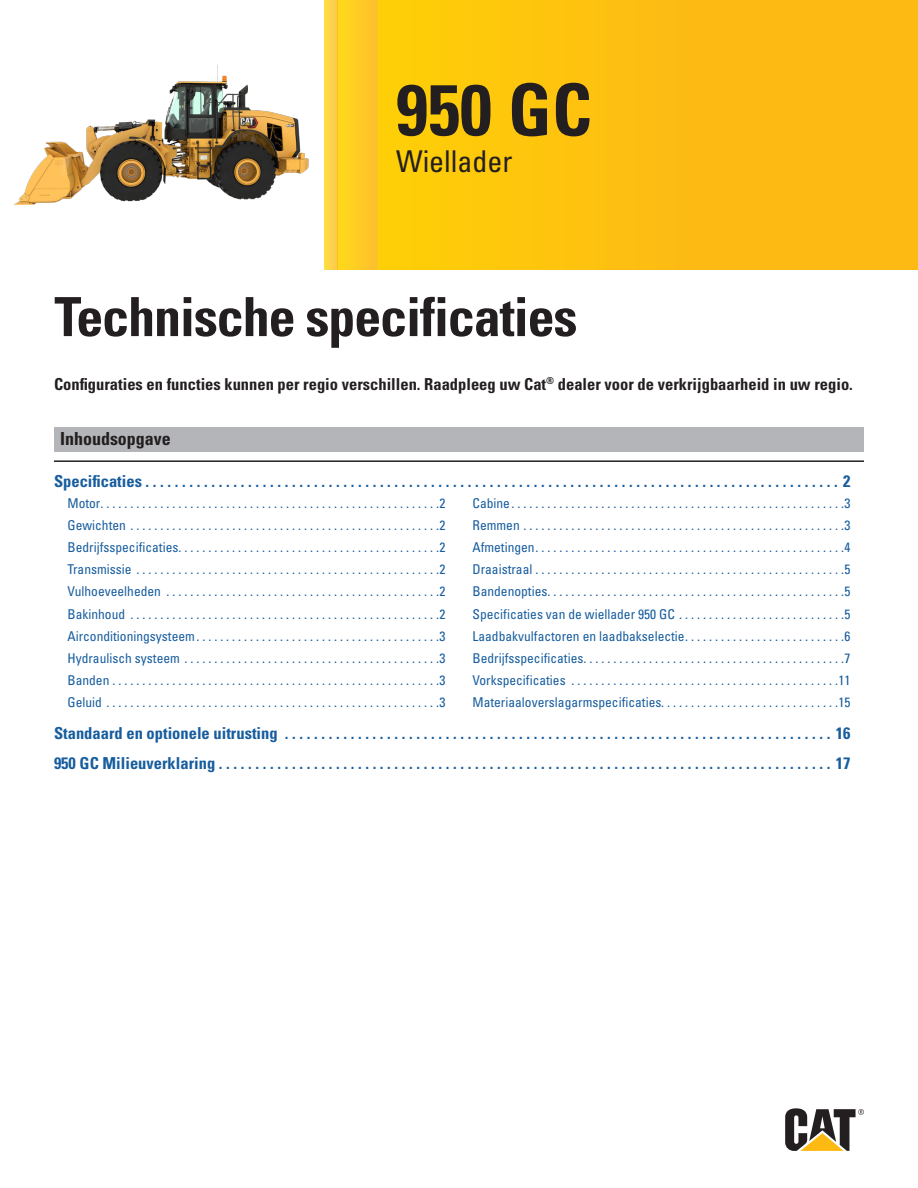
<style>
.page{position:relative;width:918px;height:1188px;background:#fff}
.page>*{position:absolute;margin:0;border:0;box-sizing:border-box;transform-origin:0 0}
.ProductDetails{font:700 condensed 72px "Univers LT Std";color:#231f20}
.HD-Technical_Specifi{font:700 condensed 54px "Univers LT Std";letter-spacing:-.02em;color:#231f20}
.ProductFamily{font:condensed 30px "Univers LT Std";color:#231f20}
.MH{font:700 condensed 18px "Univers LT Std";color:#231f20}
.TofC-subhead{font:700 condensed 16.5px "Univers LT Std";color:#175d9e}
.BC1{font:700 condensed 16.5px "Univers LT Std";color:#231f20}
.TofC-table__2_column{font:condensed 13.5px "Univers LT Std";color:#175d9e}
</style>
<div class="page">
<img style="left:14px;top:65px;width:295px;height:140px">
<div style="left:378px;top:0;width:540px;height:270px;background:linear-gradient(to right,#fecc09,#fbb516)"></div>
<div style="left:338px;top:0;width:40px;height:270px;background:#fecd24"></div>
<div style="left:324px;top:0;width:14px;height:270px;background:#fed349"></div>
<svg style="left:785px;top:1108px;width:79px;height:42px"></svg>
<div style="left:54px;top:427px;width:810px;height:25px;background:#b4b5b8"></div>
<hr style="left:54px;top:460px;width:810px;height:2px;background:#231f20">
<p class="ProductDetails" style="left:396px;top:66px;width:197px">950 GC</p>
<p class="ProductFamily" style="left:396px;top:142px;width:118px">Wiellader</p>
<p class="HD-Technical_Specifi" style="left:54px;top:284px;width:525px">Technische specificaties</p>
<p class="BC1" style="left:54px;top:374px;width:800px">Configuraties en functies kunnen per regio verschillen. Raadpleeg uw Cat<sup>®</sup> dealer voor de verkrijgbaarheid in uw regio.</p>
<p class="MH" style="left:60px;top:428px;width:112px">Inhoudsopgave</p>
<p class="TofC-subhead" style="left:54px;top:471px;width:798px">Specificaties . . . . . . . . . . . . . . . . . . . . . . . . . . . . . . . . . . . . . . . . . . . . . . . . . . . . . . . . . . . . . . . . . . . . . . . . . . . . . . . . . . . . . . . . . . . . . . . 2</p>
<p class="TofC-table__2_column" style="left:68px;top:494px;width:380px">Motor . . . . . . . . . . . . . . . . . . . . . . . . . . . . . . . . . . . . . . . . . . . . . . . . . . . . . . . . 2</p>
<p class="TofC-table__2_column" style="left:68px;top:517px;width:380px">Gewichten . . . . . . . . . . . . . . . . . . . . . . . . . . . . . . . . . . . . . . . . . . . . . . . . . . . 2</p>
<p class="TofC-table__2_column" style="left:68px;top:539px;width:380px">Bedrijfsspecificaties . . . . . . . . . . . . . . . . . . . . . . . . . . . . . . . . . . . . . . . . . . . 2</p>
<p class="TofC-table__2_column" style="left:68px;top:561px;width:380px">Transmissie . . . . . . . . . . . . . . . . . . . . . . . . . . . . . . . . . . . . . . . . . . . . . . . . . . 2</p>
<p class="TofC-table__2_column" style="left:68px;top:583px;width:380px">Vulhoeveelheden . . . . . . . . . . . . . . . . . . . . . . . . . . . . . . . . . . . . . . . . . . . . . 2</p>
<p class="TofC-table__2_column" style="left:68px;top:605px;width:380px">Bakinhoud . . . . . . . . . . . . . . . . . . . . . . . . . . . . . . . . . . . . . . . . . . . . . . . . . . . 2</p>
<p class="TofC-table__2_column" style="left:68px;top:628px;width:380px">Airconditioningsysteem . . . . . . . . . . . . . . . . . . . . . . . . . . . . . . . . . . . . . . . . 3</p>
<p class="TofC-table__2_column" style="left:68px;top:650px;width:380px">Hydraulisch systeem . . . . . . . . . . . . . . . . . . . . . . . . . . . . . . . . . . . . . . . . . . 3</p>
<p class="TofC-table__2_column" style="left:68px;top:672px;width:380px">Banden.......................................................3</p>
<p class="TofC-table__2_column" style="left:68px;top:694px;width:380px">Geluid . . . . . . . . . . . . . . . . . . . . . . . . . . . . . . . . . . . . . . . . . . . . . . . . . . . . . . . 3</p>
<p class="TofC-table__2_column" style="left:472px;top:494px;width:380px">Cabine . . . . . . . . . . . . . . . . . . . . . . . . . . . . . . . . . . . . . . . . . . . . . . . . . . . . . . . 3</p>
<p class="TofC-table__2_column" style="left:472px;top:517px;width:380px">Remmen . . . . . . . . . . . . . . . . . . . . . . . . . . . . . . . . . . . . . . . . . . . . . . . . . . . . . 3</p>
<p class="TofC-table__2_column" style="left:472px;top:539px;width:380px">Afmetingen . . . . . . . . . . . . . . . . . . . . . . . . . . . . . . . . . . . . . . . . . . . . . . . . . . . 4</p>
<p class="TofC-table__2_column" style="left:472px;top:561px;width:380px">Draaistraal....................................................5</p>
<p class="TofC-table__2_column" style="left:472px;top:583px;width:380px">Bandenopties . . . . . . . . . . . . . . . . . . . . . . . . . . . . . . . . . . . . . . . . . . . . . . . . . 5</p>
<p class="TofC-table__2_column" style="left:472px;top:605px;width:380px">Specificaties van de wiellader 950 GC . . . . . . . . . . . . . . . . . . . . . . . . . . . 5</p>
<p class="TofC-table__2_column" style="left:472px;top:628px;width:380px">Laadbakvulfactoren en laadbakselectie . . . . . . . . . . . . . . . . . . . . . . . . . . 6</p>
<p class="TofC-table__2_column" style="left:472px;top:650px;width:380px">Bedrijfsspecificaties . . . . . . . . . . . . . . . . . . . . . . . . . . . . . . . . . . . . . . . . . . . 7</p>
<p class="TofC-table__2_column" style="left:472px;top:672px;width:380px">Vorkspecificaties . . . . . . . . . . . . . . . . . . . . . . . . . . . . . . . . . . . . . . . . . . . . 11</p>
<p class="TofC-table__2_column" style="left:472px;top:694px;width:380px">Materiaaloverslagarmspecificaties . . . . . . . . . . . . . . . . . . . . . . . . . . . . . 15</p>
<p class="TofC-subhead" style="left:54px;top:723px;width:229px">Standaard en optionele uitrusting ............................................................................</p>
<p class="TofC-subhead" style="left:836px;top:723px;width:16px">16</p>
<p class="TofC-subhead" style="left:54px;top:753px;width:798px">950 GC Milieuverklaring . . . . . . . . . . . . . . . . . . . . . . . . . . . . . . . . . . . . . . . . . . . . . . . . . . . . . . . . . . . . . . . . . . . . . . . . . . . . . . . . . . . . 17</p>
</div>
